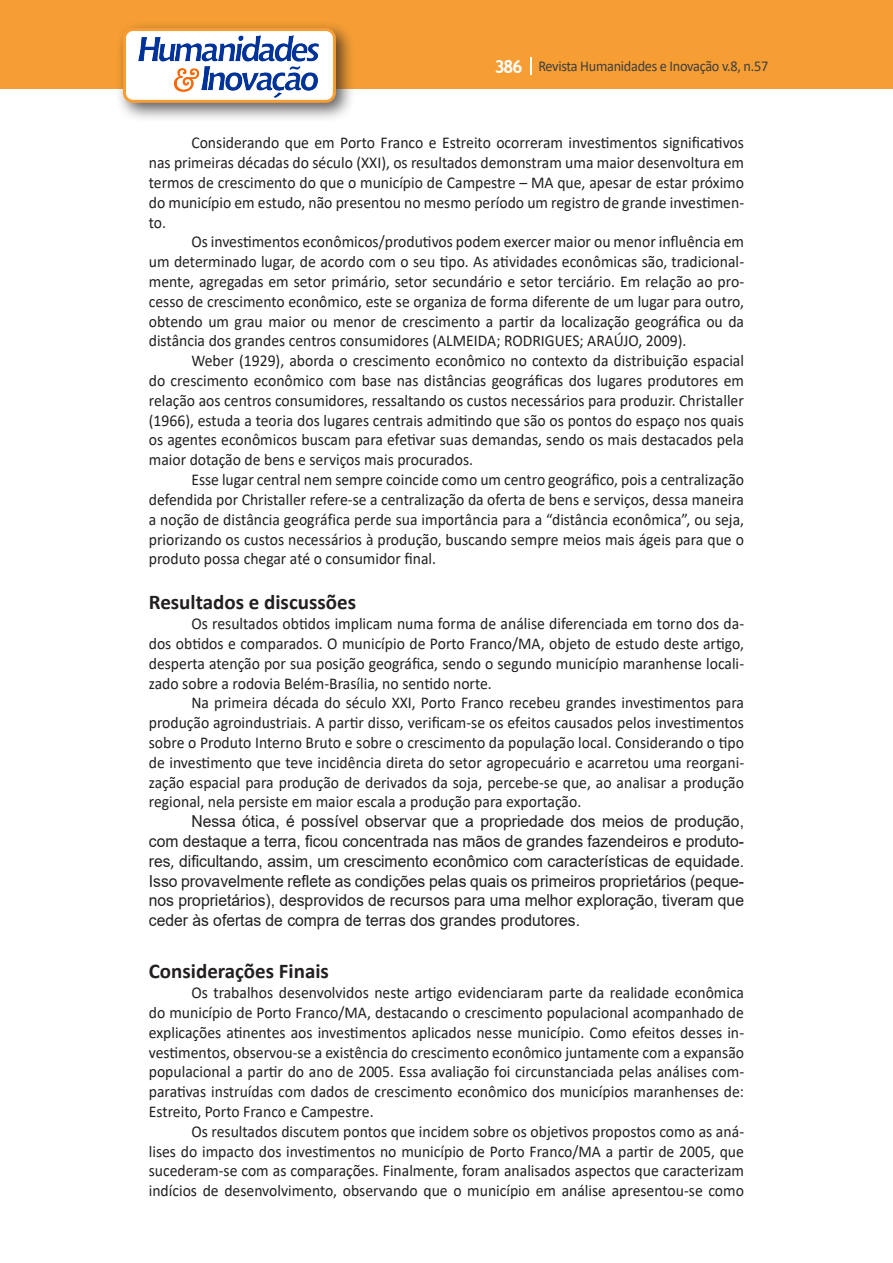
<style>
.page{position:relative;width:893px;height:1263px;background:#fff}
.page>*{position:absolute;margin:0;border:0;box-sizing:border-box;transform-origin:0 0}
.Titulo_2{font:700 21px "Calibri";color:#231f20}
.Texto{font:16.5px/19.8px "Calibri";color:#231f20;text-align:justify;scale:.95 1}
.Texto-2{font:16.5px/19.8px "Arial";color:#231f20;text-align:justify;scale:.95 1}
.t1{font:15px "Calibri";letter-spacing:-.02em;color:#3e3e3f;scale:.95 1}
.s1{font-family:"Trebuchet MS";font-weight:700;font-size:18px;color:#fff}
.s2{font-family:"Calibri"}
</style>
<div class="page">
<div style="left:0;top:0;width:893px;height:88px;background:#f69e34"></div>
<svg style="left:530px;top:57px;width:2px;height:18px"></svg>
<div style="left:115px;top:20px;width:241px;height:103px;background:#231f20;opacity:.75"></div>
<div style="left:125px;top:30px;width:209px;height:71px;background:#fff;border-radius:9px"></div>
<img style="left:138px;top:35px;width:181px;height:62px">
<div style="left:123px;top:28px;width:213px;height:75px;border:3px solid #f69e34;border-radius:9px"></div>
<p class="t1" style="left:495px;top:56px;width:290px"><span class="s1">386</span> Revista Humanidades e Inovação v.8, n.57</p>
<p class="Texto" style="left:149px;top:133px;width:628px;text-indent:43px">Considerando que em Porto Franco e Estreito ocorreram investimentos significativos nas primeiras décadas do século (XXI), os resultados demonstram uma maior desenvoltura em termos de crescimento do que o município de Campestre – MA que, apesar de estar próximo do município em estudo, não presentou no mesmo período um registro de grande investimen&shy;to.</p>
<p class="Texto" style="left:149px;top:232px;width:628px;text-indent:43px">Os investimentos econômicos/produtivos podem exercer maior ou menor influência em um determinado lugar, de acordo com o seu tipo. As atividades econômicas são, tradicional&shy;mente, agregadas em setor primário, setor secundário e setor terciário. Em relação ao pro&shy;cesso de crescimento econômico, este se organiza de forma diferente de um lugar para outro, obtendo um grau maior ou menor de crescimento a partir da localização geográfica ou da distância dos grandes centros consumidores (ALMEIDA; RODRIGUES; ARAÚJO, 2009).</p>
<p class="Texto" style="left:149px;top:350px;width:628px;text-indent:43px">Weber (1929), aborda o crescimento econômico no contexto da distribuição espacial do crescimento econômico com base nas distâncias geográficas dos lugares produtores em relação aos centros consumidores, ressaltando os custos necessários para produzir. Christaller (1966), estuda a teoria dos lugares centrais admitindo que são os pontos do espaço nos quais os agentes econômicos buscam para efetivar suas demandas, sendo os mais destacados pela maior dotação de bens e serviços mais procurados.</p>
<p class="Texto" style="left:149px;top:469px;width:628px;text-indent:43px">Esse lugar central nem sempre coincide como um centro geográfico, pois a centralização defendida por Christaller refere-se a centralização da oferta de bens e serviços, dessa maneira a noção de distância geográfica perde sua importância para a “distância econômica”, ou seja, priorizando os custos necessários à produção, buscando sempre meios mais ágeis para que o produto possa chegar até o consumidor final.</p>
<p class="Titulo_2" style="left:149px;top:587px;width:209px">Resultados e discussões</p>
<p class="Texto" style="left:149px;top:613px;width:628px;text-indent:43px">Os resultados obtidos implicam numa forma de análise diferenciada em torno dos da&shy;dos obtidos e comparados. O município de Porto Franco/MA, objeto de estudo deste artigo, desperta atenção por sua posição geográfica, sendo o segundo município maranhense locali&shy;zado sobre a rodovia Belém-Brasília, no sentido norte.</p>
<p class="Texto" style="left:149px;top:692px;width:628px;text-indent:43px">Na primeira década do século XXI, Porto Franco recebeu grandes investimentos para produção agroindustriais. A partir disso, verificam-se os efeitos causados pelos investimentos sobre o Produto Interno Bruto e sobre o crescimento da população local. Considerando o tipo de investimento que teve incidência direta do setor agropecuário e acarretou uma reorgani&shy;zação espacial para produção de derivados da soja, percebe-se que, ao analisar a produção regional, nela persiste em maior escala a produção para exportação.</p>
<p class="Texto-2" style="left:149px;top:811px;width:628px;text-indent:43px">Nessa ótica, é possível observar que a propriedade dos meios de produção, com destaque a terra, ficou concentrada nas mãos de grandes fazendeiros e produto&shy;res<span class="s2">,</span> dificultando, assim, um crescimento econômico com características de equidade.<br>Isso provavelmente reflete as condições pelas quais os primeiros proprietários (peque&shy;nos proprietários), desprovidos de recursos para uma melhor exploração, tiveram que ceder às ofertas de compra de terras dos grandes produtores.</p>
<p class="Titulo_2" style="left:149px;top:956px;width:182px">Considerações Finais</p>
<p class="Texto" style="left:149px;top:982px;width:628px;text-indent:43px">Os trabalhos desenvolvidos neste artigo evidenciaram parte da realidade econômica do município de Porto Franco/MA, destacando o crescimento populacional acompanhado de explicações atinentes aos investimentos aplicados nesse município. Como efeitos desses in&shy;vestimentos, observou-se a existência do crescimento econômico juntamente com a expansão populacional a partir do ano de 2005. Essa avaliação foi circunstanciada pelas análises com&shy;parativas instruídas com dados de crescimento econômico dos municípios maranhenses de:<br>Estreito, Porto Franco e Campestre.</p>
<p class="Texto" style="left:149px;top:1121px;width:628px;text-indent:43px">Os resultados discutem pontos que incidem sobre os objetivos propostos como as aná&shy;lises do impacto dos investimentos no município de Porto Franco/MA a partir de 2005, que sucederam-se com as comparações. Finalmente, foram analisados aspectos que caracterizam indícios de desenvolvimento, observando que o município em análise apresentou-se como</p>
</div>
